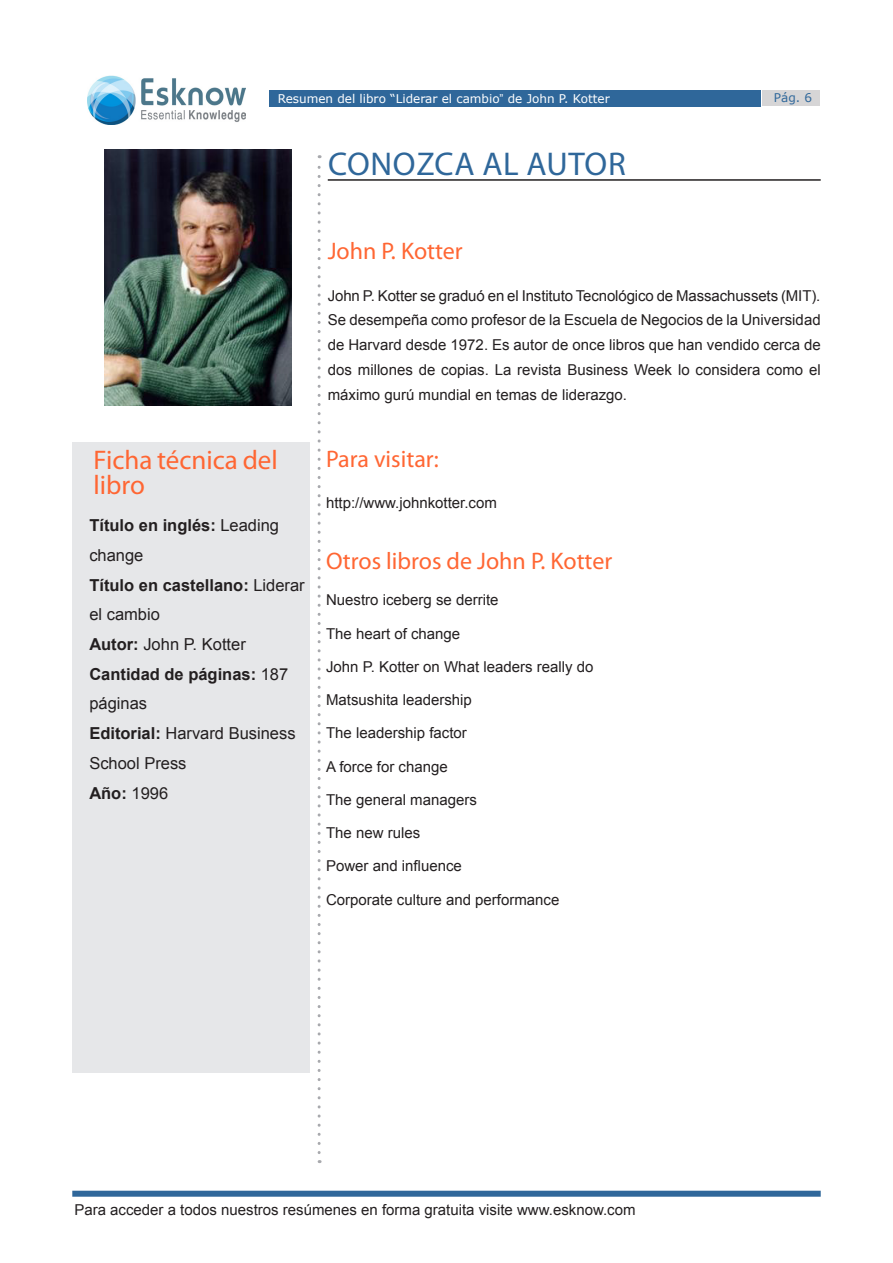
<style>
.page{position:relative;width:893px;height:1263px;background:#fff}
.page>*{position:absolute;margin:0;border:0;box-sizing:border-box;transform-origin:0 0}
.t1{font:700 condensed 33px "Swiss 721 BT";letter-spacing:.02em;color:#2f679a}
.t2{font:700 condensed 27px/24.8px "Swiss 721 BT";color:#f63}
.t3{font:700 condensed 24px "Swiss 721 BT";color:#f63}
.t4{font:16.5px/29.7px "Arial";color:#231f20}
.t5{font:15px/24.8px "Arial";color:#231f20;text-align:justify}
.t6{font:12px "Verdana";color:#fff}
.t7{font:12px "Verdana";color:#2f679a}
.s1{font-family:"Arial"}
.s2{font-weight:700}
</style>
<div class="page">
<div style="left:269px;top:90px;width:491px;height:17px;background:#2f679a"></div>
<div style="left:763px;top:91px;width:57px;height:15px;background:#d6d5d6"></div>
<div style="left:72px;top:1191px;width:749px;height:6px;background:#2f679a"></div>
<img style="left:87px;top:75px;width:159px;height:49px">
<svg style="left:318px;top:155px;width:3px;height:997px"></svg>
<hr style="left:328px;top:179px;width:493px;height:2px;background:#231f20">
<div style="left:72px;top:442px;width:238px;height:631px;background:#e6e7e9"></div>
<img style="left:105px;top:150px;width:186px;height:255px">
<p class="t6" style="left:278px;top:91px;width:334px">Resumen del libro “Liderar el cambio<span class="s1">”</span> de John P. Kotter</p>
<p class="t7" style="left:774px;top:90px;width:40px">Pág. 6</p>
<h1 class="t1" style="left:328px;top:143px;width:299px">CONOZCA AL AUTOR</h1>
<h2 class="t2" style="left:94px;top:448px;width:186px">Ficha técnica del libro</h2>
<p class="t4" style="left:89px;top:511px;width:217px"><span class="s2">Título en inglés:</span> Leading change<br><span class="s2">Título en castellano:</span> Liderar el cambio<br><span class="s2">Autor:</span> John P. Kotter<br><span class="s2">Cantidad de páginas:</span> 187 páginas<br><span class="s2">Editorial:</span> Harvard Business<br>School Press<br><span class="s2">Año:</span> 1996</p>
<h3 class="t3" style="left:328px;top:236px;width:137px">John P. Kotter</h3>
<p class="t5" style="left:328px;top:283px;width:494px">John P. Kotter se graduó en el Instituto Tecnológico de Massachussets (MIT).<br>Se desempeña como profesor de la Escuela de Negocios de la Universidad de Harvard desde 1972. Es autor de once libros que han vendido cerca de dos millones de copias. La revista Business Week lo considera como el máximo gurú mundial en temas de liderazgo.</p>
<h3 class="t3" style="left:326px;top:444px;width:114px">Para visitar:</h3>
<p class="t5" style="left:326px;top:491px;width:172px">http://www.johnkotter.com</p>
<h3 class="t3" style="left:326px;top:546px;width:288px">Otros libros de John P. Kotter</h3>
<p class="t5" style="left:326px;top:588px;width:174px">Nuestro iceberg se derrite</p>
<p class="t5" style="left:326px;top:621px;width:136px">The heart of change</p>
<p class="t5" style="left:326px;top:654px;width:269px">John P. Kotter on What leaders really do</p>
<p class="t5" style="left:326px;top:688px;width:147px">Matsushita leadership</p>
<p class="t5" style="left:326px;top:721px;width:142px">The leadership factor</p>
<p class="t5" style="left:326px;top:754px;width:123px">A force for change</p>
<p class="t5" style="left:326px;top:787px;width:152px">The general managers</p>
<p class="t5" style="left:326px;top:820px;width:96px">The new rules</p>
<p class="t5" style="left:326px;top:854px;width:137px">Power and influence</p>
<p class="t5" style="left:326px;top:887px;width:235px">Corporate culture and performance</p>
<p class="t5" style="left:74px;top:1198px;width:563px">Para acceder a todos nuestros resúmenes en forma gratuita visite www.esknow.com</p>
</div>
